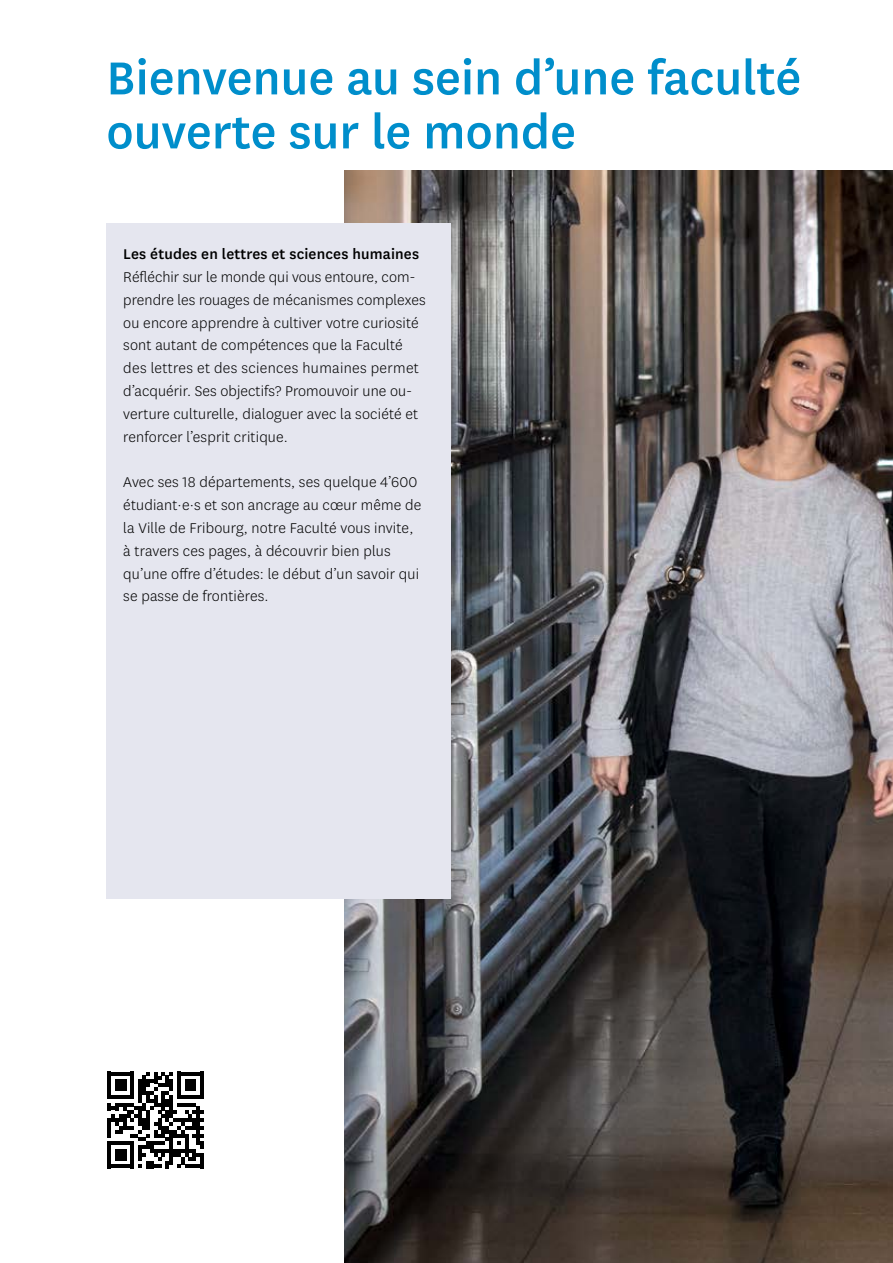
<style>
.page{position:relative;width:893px;height:1263px;background:#fff}
.page>*{position:absolute;margin:0;border:0;box-sizing:border-box;transform-origin:0 0}
.t1{font:500 54px/54px "National Uni Fr";color:#008ecb}
.t2{font:300 16.5px/22.8px "National Uni Fr";letter-spacing:.01em;color:#000}
.t3{font:500 16.5px "National Uni Fr";letter-spacing:.01em;color:#000}
</style>
<div class="page">
<img style="left:344px;top:170px;width:549px;height:1093px">
<div style="left:106px;top:223px;width:345px;height:675px;background:#e5e6ef"></div>
<svg style="left:107px;top:1072px;width:97px;height:96px"></svg>
<h1 class="t1" style="left:106px;top:48px;width:696px">Bienvenue au sein d’une faculté ouverte sur le monde</h1>
<p class="t3" style="left:123px;top:243px;width:297px">Les études en lettres et sciences humaines</p>
<p class="t2" style="left:123px;top:265px;width:304px">Réfléchir sur le monde qui vous entoure, com&shy;prendre les rouages de mécanismes complexes ou encore apprendre à cultiver votre curiosité sont autant de compétences que la Faculté des lettres et des sciences humaines permet d’acquérir. Ses objectifs? Promouvoir une ou&shy;verture culturelle, dialoguer avec la société et renforcer l’esprit critique.</p>
<p class="t2" style="left:123px;top:470px;width:300px">Avec ses 18 départements, ses quelque 4’600 étudiant·e·s et son ancrage au cœur même de la Ville de Fribourg, notre Faculté vous invite, à travers ces pages, à découvrir bien plus qu’une offre d’études: le début d’un savoir qui se passe de frontières.</p>
</div>
